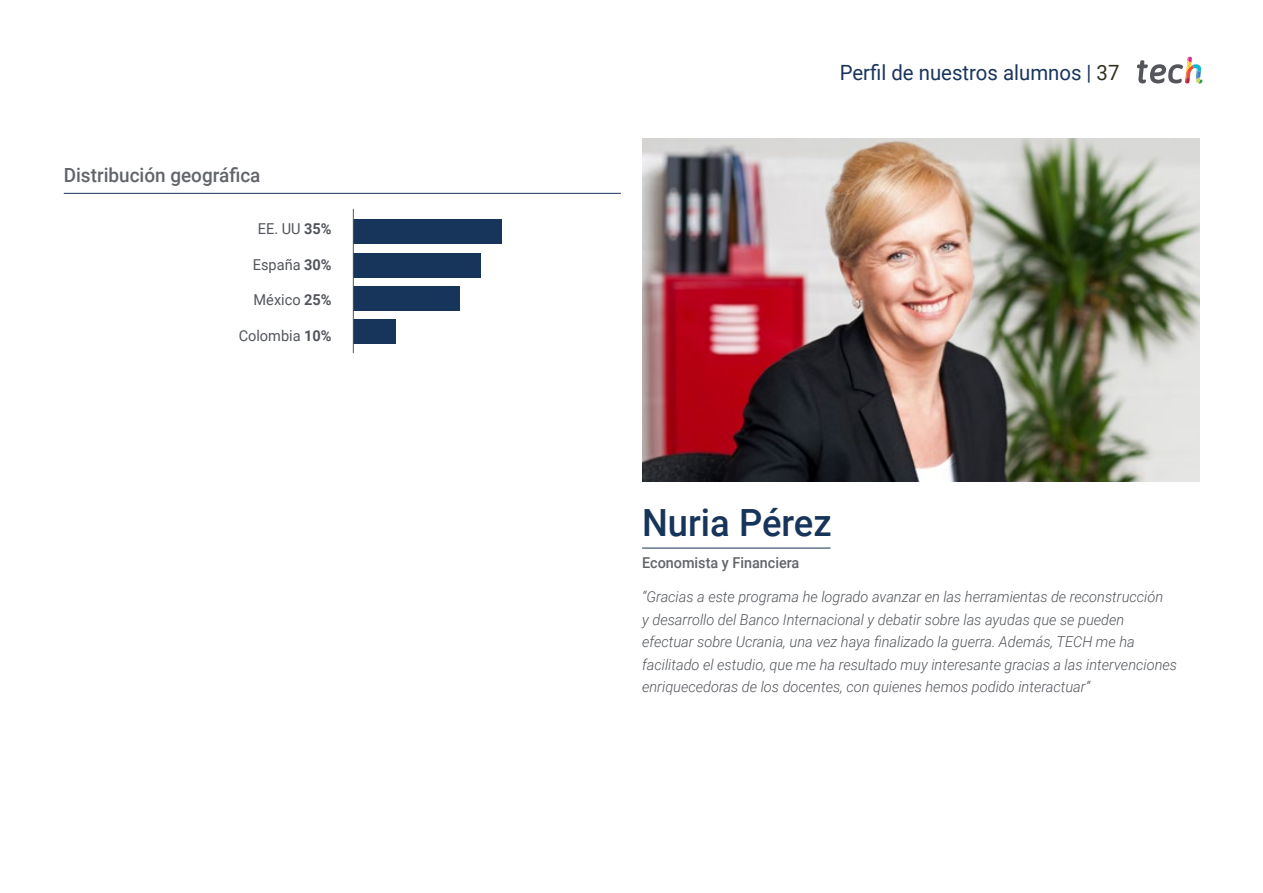
<style>
.page{position:relative;width:1263px;height:893px;background:#fff}
.page>*{position:absolute;margin:0;border:0;box-sizing:border-box;transform-origin:0 0}
.t1{font:500 37.5px "Roboto";color:#17355b}
.t2{font:21px "Roboto";color:#1a355c}
.t3{font:500 19.5px "Roboto";color:#61646a}
.t4{font:italic 300 15px/22.5px "Roboto";color:#52555b}
.t5{font:15px "Roboto";color:#52555b}
.t6{font:500 15px "Roboto";color:#61646a;scale:.96 1}
.s1{font-weight:700}
.s2{color:#312e20}
</style>
<div class="page">
<img style="left:642px;top:138px;width:557px;height:343px">
<svg style="left:1137px;top:57px;width:65px;height:27px"></svg>
<hr style="left:642px;top:548px;width:188px;height:1px;background:#123352">
<hr style="left:64px;top:193px;width:557px;height:1px;background:#17355b">
<div style="left:353px;top:219px;width:149px;height:25px;background:#17355b"></div>
<div style="left:353px;top:253px;width:128px;height:24px;background:#17355b"></div>
<div style="left:353px;top:286px;width:107px;height:25px;background:#17355b"></div>
<div style="left:353px;top:320px;width:43px;height:24px;background:#17355b"></div>
<hr style="left:353px;top:209px;width:1px;height:144px;background:#52555b">
<h3 class="t3" style="left:64px;top:161px;width:198px">Distribución geográfica</h3>
<p class="t5" style="left:258px;top:218px;width:75px">EE. UU <span class="s1">35%</span></p>
<p class="t5" style="left:253px;top:254px;width:80px">España <span class="s1">30%</span></p>
<p class="t5" style="left:254px;top:289px;width:80px">México <span class="s1">25%</span></p>
<p class="t5" style="left:239px;top:325px;width:95px">Colombia <span class="s1">10%</span></p>
<h2 class="t2" style="left:840px;top:57px;width:281px">Perfil de nuestros alumnos | <span class="s2">37</span></h2>
<h1 class="t1" style="left:642px;top:496px;width:191px">Nuria Pérez</h1>
<p class="t6" style="left:642px;top:552px;width:165px">Economista y Financiera</p>
<p class="t4" style="left:642px;top:585px;width:536px">“Gracias a este programa he logrado avanzar en las herramientas de reconstrucción<br>y desarrollo del Banco Internacional y debatir sobre las ayudas que se pueden efectuar sobre Ucrania, una vez haya finalizado la guerra. Además, TECH me ha facilitado el estudio, que me ha resultado muy interesante gracias a las intervenciones enriquecedoras de los docentes, con quienes hemos podido interactuar”</p>
</div>
